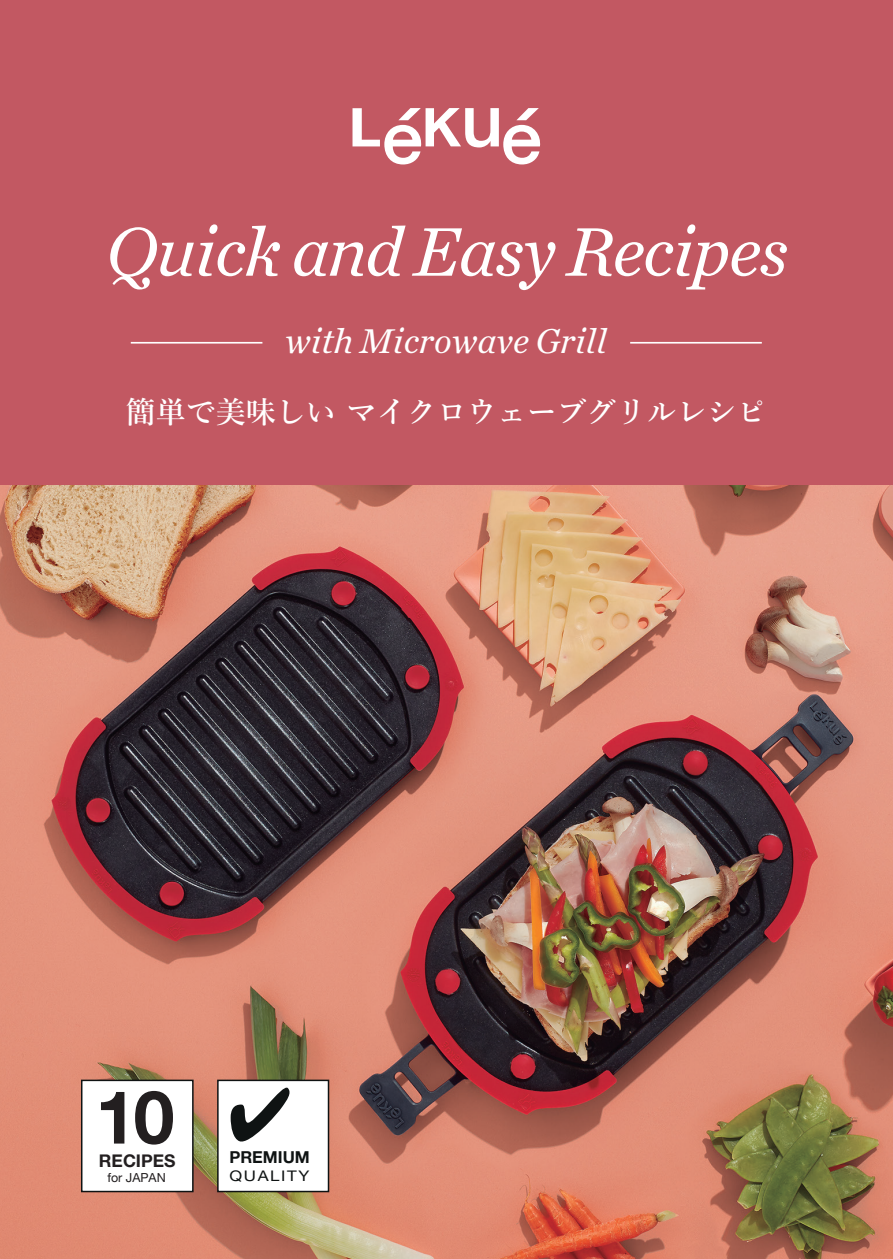
<style>
.page{position:relative;width:893px;height:1259px;background:#fff}
.page>*{position:absolute;margin:0;border:0;box-sizing:border-box;transform-origin:0 0}
.t1{font:700 73.8px "Helvetica Neue LT Std";color:#231f20}
.t2{font:italic 72px "Chronicle Text G1";letter-spacing:-.02em;color:#fff}
.t3{font:italic 36px "Chronicle Text G1";color:#fff}
.t4{font:600 30px "Yu Min";color:#fff}
.t5{font:700 17.4px "Helvetica Neue LT Std";color:#231f20}
.t6{font:700 16.5px "Helvetica Neue LT Std";color:#0f1313}
.t7{font:14.7px "Helvetica Neue LT Std";letter-spacing:.1em;color:#0f1313;scale:1.14 1}
.t8{font:12.6px "Helvetica Neue LT Std";color:#231f20}
</style>
<div class="page">
<img style="left:0;top:484px;width:893px;height:775px">
<div style="left:0;top:0;width:893px;height:484px;background:#c25862"></div>
<svg style="left:352px;top:108px;width:189px;height:56px"></svg>
<div style="left:82px;top:1080px;width:111px;height:111px;background:#fff"></div>
<div style="left:81px;top:1079px;width:113px;height:113px;border:2px solid #0f1313"></div>
<div style="left:218px;top:1080px;width:110px;height:111px;background:#fff"></div>
<div style="left:217px;top:1079px;width:112px;height:113px;border:2px solid #0f1313"></div>
<svg style="left:231px;top:1087px;width:59px;height:55px"></svg>
<hr style="left:630px;top:342px;width:132px;height:1px;background:#fff">
<hr style="left:131px;top:342px;width:131px;height:1px;background:#fff">
<h2 class="t2" style="left:106px;top:196px;width:684px">Quick and Easy Recipes</h2>
<p class="t3" style="left:285px;top:313px;width:323px">with Microwave Grill</p>
<p class="t4" style="left:126px;top:395px;width:643px">簡単で美味しい マイクロウェーブグリルレシピ</p>
<h1 class="t1" style="left:96px;top:1071px;width:80px">10</h1>
<p class="t5" style="left:99px;top:1149px;width:78px">RECIPES</p>
<p class="t8" style="left:107px;top:1170px;width:60px">for JAPAN</p>
<p class="t6" style="left:229px;top:1147px;width:82px">PREMIUM</p>
<p class="t7" style="left:229px;top:1167px;width:72px">QUALITY</p>
</div>
